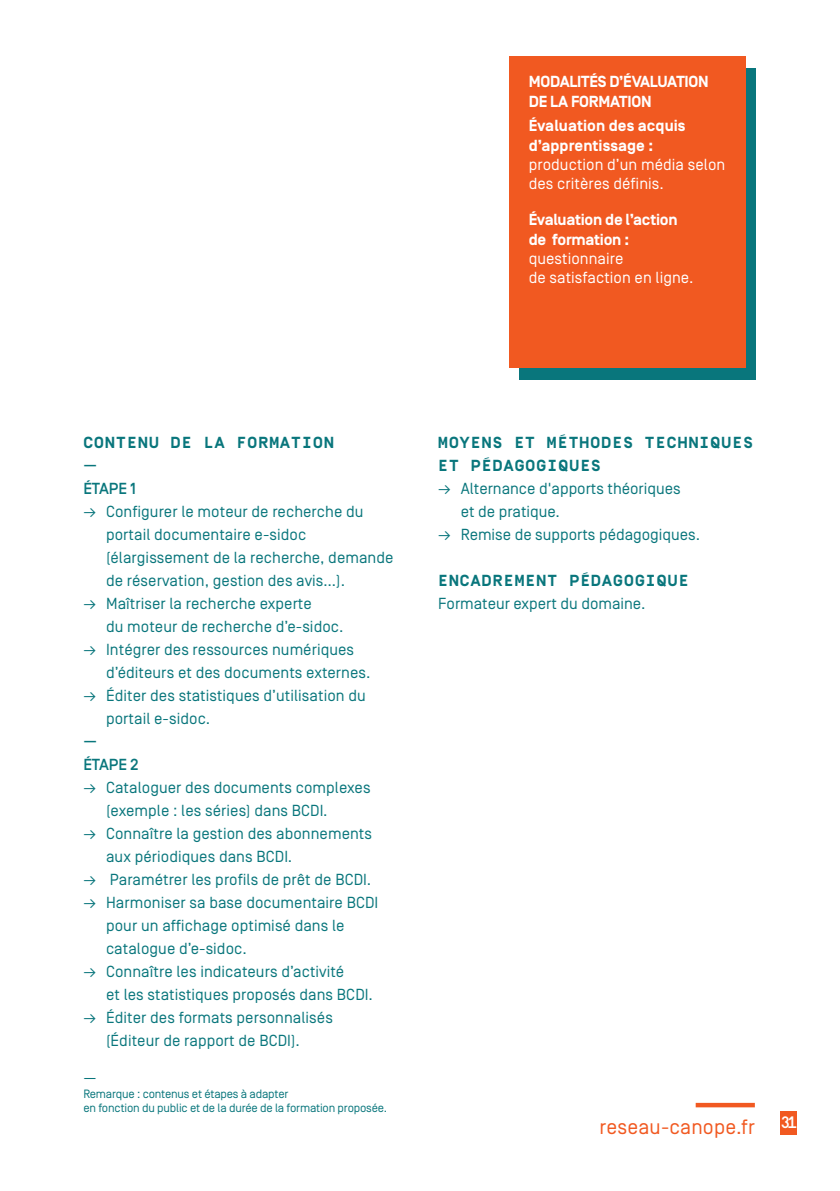
<style>
.page{position:relative;width:840px;height:1191px;background:#fff}
.page>*{position:absolute;margin:0;border:0;box-sizing:border-box;transform-origin:0 0}
.t1{font:20.8px "Simplon BP Regular";letter-spacing:.01em;color:#f15921}
.t2{font:500 16.6px "Simplon BP Mono";color:#fff}
.texte_courant{font:16px/23px "Simplon BP Regular";letter-spacing:.005em;color:#09767c}
.t3{font:700 16px/23px "Simplon BP Mono";letter-spacing:.075em;color:#09767c}
.t4{font:16px/19.2px "Simplon BP Regular";letter-spacing:.005em;color:#fff}
.t5{font:700 16px/19.2px "Simplon BP";letter-spacing:-.015em;color:#fff}
.t6{font:700 16px/19.2px "Simplon BP";letter-spacing:.005em;color:#fff}
.texte_courant-2{font:500 16px/23px "Simplon BP";letter-spacing:-.01em;color:#09767c}
.texte_courant-3{font:12px/14.4px "Simplon BP Regular";letter-spacing:-.015em;color:#09767c}
</style>
<div class="page">
<div style="left:780px;top:1111px;width:16px;height:23px;background:#f15921"></div>
<div style="left:695px;top:1102px;width:59px;height:5px;background:#f15921"></div>
<div style="left:519px;top:68px;width:236px;height:311px;background:#09767c"></div>
<div style="left:509px;top:56px;width:236px;height:311px;background:#f15921"></div>
<p class="t5" style="left:528px;top:73px;width:181px">MODALITÉS D’ÉVALUATION<br>DE LA FORMATION</p>
<p class="t6" style="left:528px;top:117px;width:158px">Évaluation des acquis d’apprentissage :</p>
<p class="t4" style="left:528px;top:155px;width:198px">production d’un média selon des critères définis.</p>
<p class="t5" style="left:528px;top:211px;width:150px">Évaluation de l’action de formation :</p>
<p class="t4" style="left:528px;top:248px;width:166px">questionnaire<br>de satisfaction en ligne.</p>
<p class="t3" style="left:83px;top:430px;width:252px">CONTENU DE LA FORMATION</p>
<p class="texte_courant-2" style="left:83px;top:454px;width:54px">—<br>ÉTAPE 1</p>
<p class="texte_courant" style="left:106px;top:500px;width:289px;text-indent:-23px">→ Configurer le moteur de recherche du portail documentaire e-sidoc (élargissement de la recherche, demande de réservation, gestion des avis…).</p>
<p class="texte_courant" style="left:106px;top:592px;width:239px;text-indent:-23px">→ Maîtriser la recherche experte<br>du moteur de recherche d’e-sidoc.</p>
<p class="texte_courant" style="left:106px;top:638px;width:266px;text-indent:-23px">→ Intégrer des ressources numériques d’éditeurs et des documents externes.</p>
<p class="texte_courant" style="left:106px;top:684px;width:261px;text-indent:-23px">→ Éditer des statistiques d’utilisation du portail e-sidoc.</p>
<p class="texte_courant-2" style="left:83px;top:730px;width:57px">—<br>ÉTAPE 2</p>
<p class="texte_courant" style="left:106px;top:776px;width:266px;text-indent:-23px">→ Cataloguer des documents complexes (exemple : les séries) dans BCDI.</p>
<p class="texte_courant" style="left:106px;top:822px;width:267px;text-indent:-23px">→ Connaître la gestion des abonnements aux périodiques dans BCDI.</p>
<p class="texte_courant" style="left:83px;top:868px;width:289px">→ Paramétrer les profils de prêt de BCDI.</p>
<p class="texte_courant" style="left:106px;top:891px;width:274px;text-indent:-23px">→ Harmoniser sa base documentaire BCDI pour un affichage optimisé dans le catalogue d’e-sidoc.</p>
<p class="texte_courant" style="left:106px;top:960px;width:268px;text-indent:-23px">→ Connaître les indicateurs d’activité<br>et les statistiques proposés dans BCDI.</p>
<p class="texte_courant" style="left:106px;top:1006px;width:228px;text-indent:-23px">→ Éditer des formats personnalisés (Éditeur de rapport de BCDI).</p>
<p class="texte_courant" style="left:83px;top:1066px;width:15px">—</p>
<p class="texte_courant-3" style="left:83px;top:1086px;width:305px">Remarque : contenus et étapes à adapter<br>en fonction du public et de la durée de la formation proposée.</p>
<p class="t3" style="left:438px;top:430px;width:316px">MOYENS ET MÉTHODES TECHNIQUES<br>ET PÉDAGOGIQUES</p>
<p class="texte_courant" style="left:460px;top:477px;width:221px;text-indent:-23px">→ Alternance d'apports théoriques et de pratique.</p>
<p class="texte_courant" style="left:438px;top:523px;width:263px">→ Remise de supports pédagogiques.</p>
<p class="t3" style="left:438px;top:568px;width:252px">ENCADREMENT PÉDAGOGIQUE</p>
<p class="texte_courant" style="left:438px;top:592px;width:209px">Formateur expert du domaine.</p>
<h1 class="t1" style="left:599px;top:1115px;width:157px">reseau-canope.fr</h1>
<p class="t2" style="left:780px;top:1111px;width:18px">31</p>
</div>
